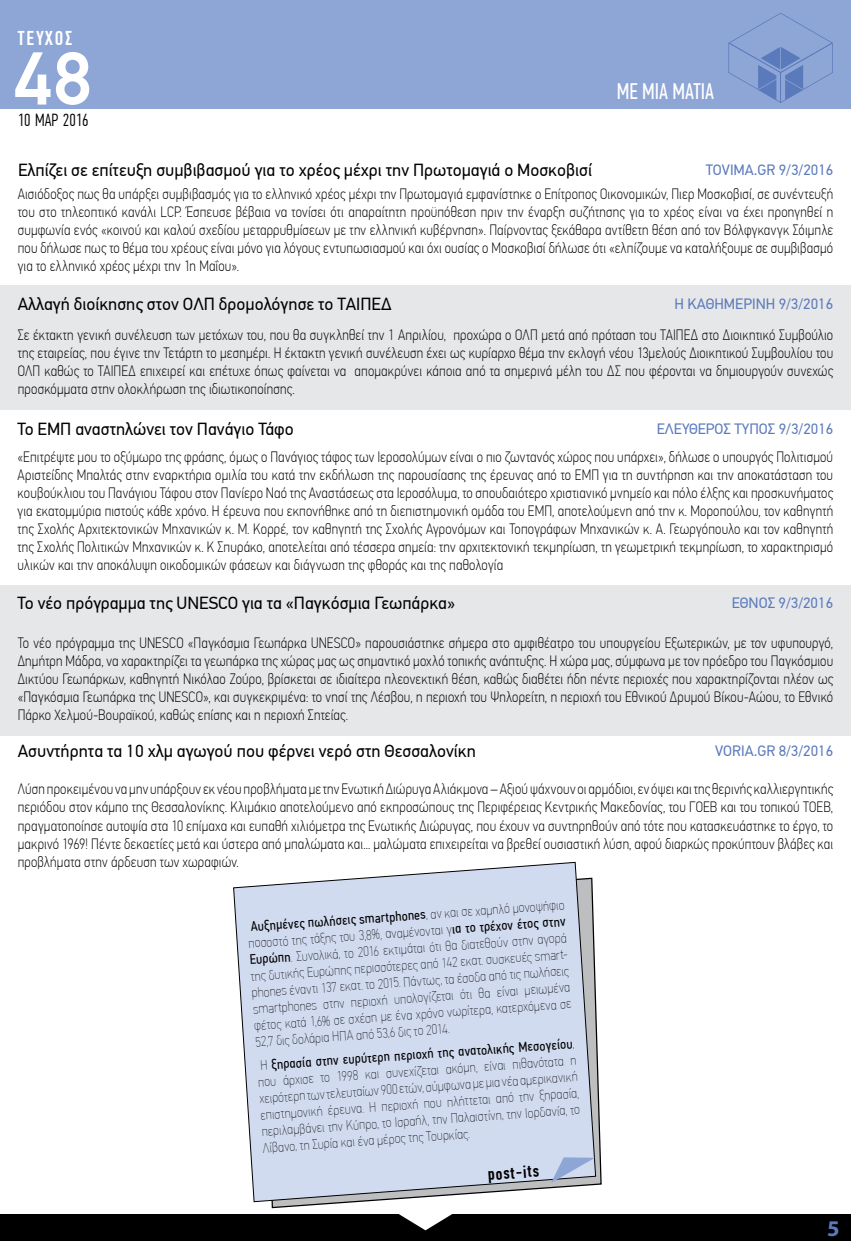
<style>
.page{position:relative;width:851px;height:1241px;background:#fff}
.page>*{position:absolute;margin:0;border:0;box-sizing:border-box;transform-origin:0 0}
.t1{font:500 75px "PF Din Text Pro";color:#fff}
.t2{font:22.5px "PF Din Text Comp Pro";color:#fff}
.t3{font:700 22.5px "Myriad Pro";color:#5b7abc}
.t4{font:500 20px "PF Din Text Comp Pro";letter-spacing:.1em;color:#fff}
.t5{font:17.5px "PF Din Text Pro";color:#000}
.t6{font:300 17.5px "PF Din Text Comp Pro";color:#000}
.t7{font:500 17.5px "PF Din Text Comp Pro";color:#000}
.t8{font:100 15px/18px "PF Din Text Cond Pro";letter-spacing:.01em;color:#000;text-align:justify}
.t9{font:15px "PF Din Text Pro";color:#5b7abc}
.t10{font:13.75px/16.5px "PF Din Text Cond Pro X Thin";color:#000}
.t11{font:13.75px "PF Din Text Cond Pro";color:#000}
.s1{font-family:"PF Din Text Cond Pro X Thin"}
.s2{font-family:"PF Din Text Cond Pro"}
</style>
<div class="page">
<div style="left:0;top:0;width:850px;height:108px;background:#8ea6d6"></div>
<div style="left:0;top:1214px;width:850px;height:26px;background:#000"></div>
<svg style="left:728px;top:13px;width:104px;height:90px"></svg>
<svg style="left:399px;top:1214px;width:53px;height:16px"></svg>
<div style="left:0;top:621px;width:850px;height:114px;background:#e6e7e8"></div>
<div style="left:0;top:314px;width:850px;height:95px;background:#e6e7e8"></div>
<div style="left:0;top:585px;width:652px;height:35px;background:#e6e7e8"></div>
<div style="left:0;top:285px;width:618px;height:36px;background:#e6e7e8"></div>
<div style="left:492px;top:585px;width:358px;height:35px;background:#e6e7e8"></div>
<div style="left:595px;top:285px;width:255px;height:36px;background:#e6e7e8"></div>
<svg style="left:271px;top:998px;width:331px;height:210px"></svg>
<svg style="left:233px;top:861px;width:363px;height:341px;background:#d1daec"></svg>
<svg style="left:551px;top:1157px;width:44px;height:25px"></svg>
<h3 class="t4" style="left:18px;top:27px;width:56px">ΤΕΥΧΟΣ</h3>
<h1 class="t1" style="left:13px;top:34px;width:80px">48</h1>
<p class="t6" style="left:18px;top:110px;width:72px">10 ΜΑΡ 2016</p>
<p class="t5" style="left:18px;top:160px;width:575px">ΕΛΠΊΖΕΙ ΣΕ ΕΠΊΤΕΥΞΗ ΣΥΜΒΙΒΑΣΜΟΎ ΓΙΑ ΤΟ ΧΡΈΟΣ ΜΈΧΡΙ ΤΗΝ ΠΡΩΤΟΜΑΓΙΆ Ο ΜΟΣΚΟΒΙΣΊ</p>
<h2 class="t2" style="left:616px;top:78px;width:99px">ΜΕ ΜΙΑ ΜΑΤΙΑ</h2>
<p class="t9" style="left:705px;top:161px;width:129px">TOVIMA.GR 9/3/2016</p>
<p class="t8" style="left:18px;top:184px;width:816px">Αισιόδοξος πως θα υπάρξει συμβιβασμός για το ελληνικό χρέος μέχρι την Πρωτομαγιά εμφανίστηκε ο Επίτροπος Οικονομικών, Πιερ Μοσκοβισί, σε συνέντευξή του στο τηλεοπτικό κανάλι LCP. Έσπευσε βέβαια να τονίσει ότι απαραίτητη προϋπόθεση πριν την έναρξη συζήτησης για το χρέος είναι να έχει προηγηθεί η συμφωνία ενός «κοινού και καλού σχεδίου μεταρρυθμίσεων με την ελληνική κυβέρνηση». Παίρνοντας ξεκάθαρα αντίθετη θέση από τον Βόλφγκανγκ Σόιμπλε που δήλωσε πως το θέμα του χρέους είναι μόνο για λόγους εντυπωσιασμού και όχι ουσίας ο Μοσκοβισί δήλωσε ότι «ελπίζουμε να καταλήξουμε σε συμβιβασμό για το ελληνικό χρέος μέχρι την 1η Μαΐου».</p>
<p class="t5" style="left:18px;top:293px;width:375px">ΑΛΛΑΓΉ ΔΙΟΊΚΗΣΗΣ ΣΤΟΝ ΟΛΠ ΔΡΟΜΟΛΌΓΗΣΕ ΤΟ ΤΑΙΠΕΔ</p>
<p class="t9" style="left:674px;top:294px;width:160px">Η ΚΑΘΗΜΕΡΙΝΗ 9/3/2016</p>
<p class="t8" style="left:18px;top:326px;width:816px">Σε έκτακτη γενική συνέλευση των μετόχων του, που θα συγκληθεί την 1 Απριλίου, προχώρα ο ΟΛΠ μετά από πρόταση του ΤΑΙΠΕΔ στο Διοικητικό Συμβούλιο της εταιρείας, που έγινε την Τετάρτη το μεσημέρι. Η έκτακτη γενική συνέλευση έχει ως κυρίαρχο θέμα την εκλογή νέου 13μελούς Διοικητικού Συμβουλίου του ΟΛΠ καθώς το ΤΑΙΠΕΔ επιχειρεί και επέτυχε όπως φαίνεται να απομακρύνει κάποια από τα σημερινά μέλη του ΔΣ που φέρονται να δημιουργούν συνεχώς προσκόμματα στην ολοκλήρωση της ιδιωτικοποίησης.</p>
<p class="t5" style="left:18px;top:418px;width:277px">ΤΟ ΕΜΠ ΑΝΑΣΤΗΛΏΝΕΙ ΤΟΝ ΠΑΝΆΓΙΟ ΤΆΦΟ</p>
<p class="t9" style="left:656px;top:420px;width:178px">ΕΛΕΥΘΕΡΟΣ ΤΥΠΟΣ 9/3/2016</p>
<p class="t8" style="left:18px;top:448px;width:816px">«Επιτρέψτε μου το οξύμωρο της φράσης, όμως ο Πανάγιος τάφος των Ιεροσολύμων είναι ο πιο ζωντανός χώρος που υπάρχει», δήλωσε ο υπουργός Πολιτισμού Αριστείδης Μπαλτάς στην εναρκτήρια ομιλία του κατά την εκδήλωση της παρουσίασης της έρευνας από το ΕΜΠ για τη συντήρηση και την αποκατάσταση του κουβούκλιου του Πανάγιου Τάφου στον Πανίερο Ναό της Αναστάσεως στα Ιεροσόλυμα, το σπουδαιότερο χριστιανικό μνημείο και πόλο έλξης και προσκυνήματος για εκατομμύρια πιστούς κάθε χρόνο. Η έρευνα που εκπονήθηκε από τη διεπιστημονική ομάδα του ΕΜΠ, αποτελούμενη από την κ. Μοροπούλου, τον καθηγητή της Σχολής Αρχιτεκτονικών Μηχανικών κ. Μ. Κορρέ, τον καθηγητή της Σχολής Αγρονόμων και Τοπογράφων Μηχανικών κ. Α. Γεωργόπουλο και τον καθηγητή της Σχολής Πολιτικών Μηχανικών κ. Κ Σπυράκο, αποτελείται από τέσσερα σημεία: την αρχιτεκτονική τεκμηρίωση, τη γεωμετρική τεκμηρίωση, το χαρακτηρισμό υλικών και την αποκάλυψη οικοδομικών φάσεων και διάγνωση της φθοράς και της παθολογία</p>
<p class="t5" style="left:18px;top:593px;width:439px">ΤΟ ΝΈΟ ΠΡΌΓΡΑΜΜΑ ΤΗΣ UNESCO ΓΙΑ ΤΑ «ΠΑΓΚΌΣΜΙΑ ΓΕΩΠΆΡΚΑ»</p>
<p class="t9" style="left:731px;top:594px;width:103px">ΕΘΝΟΣ 9/3/2016</p>
<p class="t8" style="left:18px;top:634px;width:816px">Το νέο πρόγραμμα της UNESCO «Παγκόσμια Γεωπάρκα UNESCO» παρουσιάστηκε σήμερα στο αμφιθέατρο του υπουργείου Εξωτερικών, με τον υφυπουργό, Δημήτρη Μάδρα, να χαρακτηρίζει τα γεωπάρκα της χώρας μας ως σημαντικό μοχλό τοπικής ανάπτυξης. Η χώρα μας, σύμφωνα με τον πρόεδρο του Παγκόσμιου Δικτύου Γεωπάρκων, καθηγητή Νικόλαο Ζούρο, βρίσκεται σε ιδιαίτερα πλεονεκτική θέση, καθώς διαθέτει ήδη πέντε περιοχές που χαρακτηρίζονται πλέον ως «Παγκόσμια Γεωπάρκα της UNESCO», και συγκεκριμένα: το νησί της Λέσβου, η περιοχή του Ψηλορείτη, η περιοχή του Εθνικού Δρυμού Βίκου-Αώου, το Εθνικό Πάρκο Χελμού-Βουραϊκού, καθώς επίσης και η περιοχή Σητείας.</p>
<p class="t5" style="left:18px;top:740px;width:459px">ΑΣΥΝΤΉΡΗΤΑ ΤΑ 10 ΧΛΜ ΑΓΩΓΟΎ ΠΟΥ ΦΈΡΝΕΙ ΝΕΡΌ ΣΤΗ ΘΕΣΣΑΛΟΝΊΚΗ</p>
<p class="t9" style="left:715px;top:742px;width:120px">VORIA.GR 8/3/2016</p>
<p class="t8" style="left:18px;top:780px;width:816px">Λύση προκειμένου να μην υπάρξουν εκ νέου προβλήματα με την Ενωτική Διώρυγα Αλιάκμονα – Αξιού ψάχνουν οι αρμόδιοι, εν όψει και της θερινής καλλιεργητικής περιόδου στον κάμπο της Θεσσαλονίκης. Κλιμάκιο αποτελούμενο από εκπροσώπους της Περιφέρειας Κεντρικής Μακεδονίας, του ΓΟΕΒ και του τοπικού ΤΟΕΒ, πραγματοποίησε αυτοψία στα 10 επίμαχα και ευπαθή χιλιόμετρα της Ενωτικής Διώρυγας, που έχουν να συντηρηθούν από τότε που κατασκευάστηκε το έργο, το μακρινό 1969! Πέντε δεκαετίες μετά και ύστερα από μπαλώματα και... μαλώματα επιχειρείται να βρεθεί ουσιαστική λύση, αφού διαρκώς προκύπτουν βλάβες και προβλήματα στην άρδευση των χωραφιών.</p>
<p class="t11" style="left:250px;top:918px;width:315px;rotate:-4deg">Αυξημένες πωλήσεις smartphones<span class="s1">, αν και σε χαμηλό μονοψήφιο</span></p>
<p class="t10" style="left:248px;top:934px;width:321px;rotate:-4deg">ποσοστό της τάξης του 3,8%, αναμένονται γ<span class="s2">ια το τρέχον έτος στην Ευρώπη</span>. Συνολικά, το 2016 εκτιμάται ότι θα διατεθούν στην αγορά της δυτικής Ευρώπης περισσότερες από 142 εκατ. συσκευές smart&shy;phones έναντι 137 εκατ. το 2015. Πάντως, τα έσοδα από τις πωλήσεις smartphones στην περιοχή υπολογίζεται ότι θα είναι μειωμένα φέτος κατά 1,6% σε σχέση με ένα χρόνο νωρίτερα, κατερχόμενα σε 52,7 δις δολάρια ΗΠΑ από 53,6 δις το 2014.</p>
<p class="t11" style="left:260px;top:1056px;width:315px;rotate:-4deg"><span class="s1">Η</span> ξηρασία στην ευρύτερη περιοχή της ανατολικής Μεσογείου<span class="s1">,</span></p>
<p class="t10" style="left:257px;top:1073px;width:320px;text-align:justify;rotate:-4deg">που άρχισε το 1998 και συνεχίζεται ακόμη, είναι πιθανότατα η χειρότερη των τελευταίων 900 ετών, σύμφωνα με μια νέα αμερικανική επιστημονική έρευνα. Η περιοχή που πλήττεται από την ξηρασία, περιλαμβάνει την Κύπρο, το Ισραήλ, την Παλαιστίνη, την Ιορδανία, το Λίβανο, τη Συρία και ένα μέρος της Τουρκίας.</p>
<p class="t7" style="left:487px;top:1163px;width:53px;rotate:-4deg">post-its</p>
<h2 class="t3" style="left:826px;top:1213px;width:14px">5</h2>
</div>
